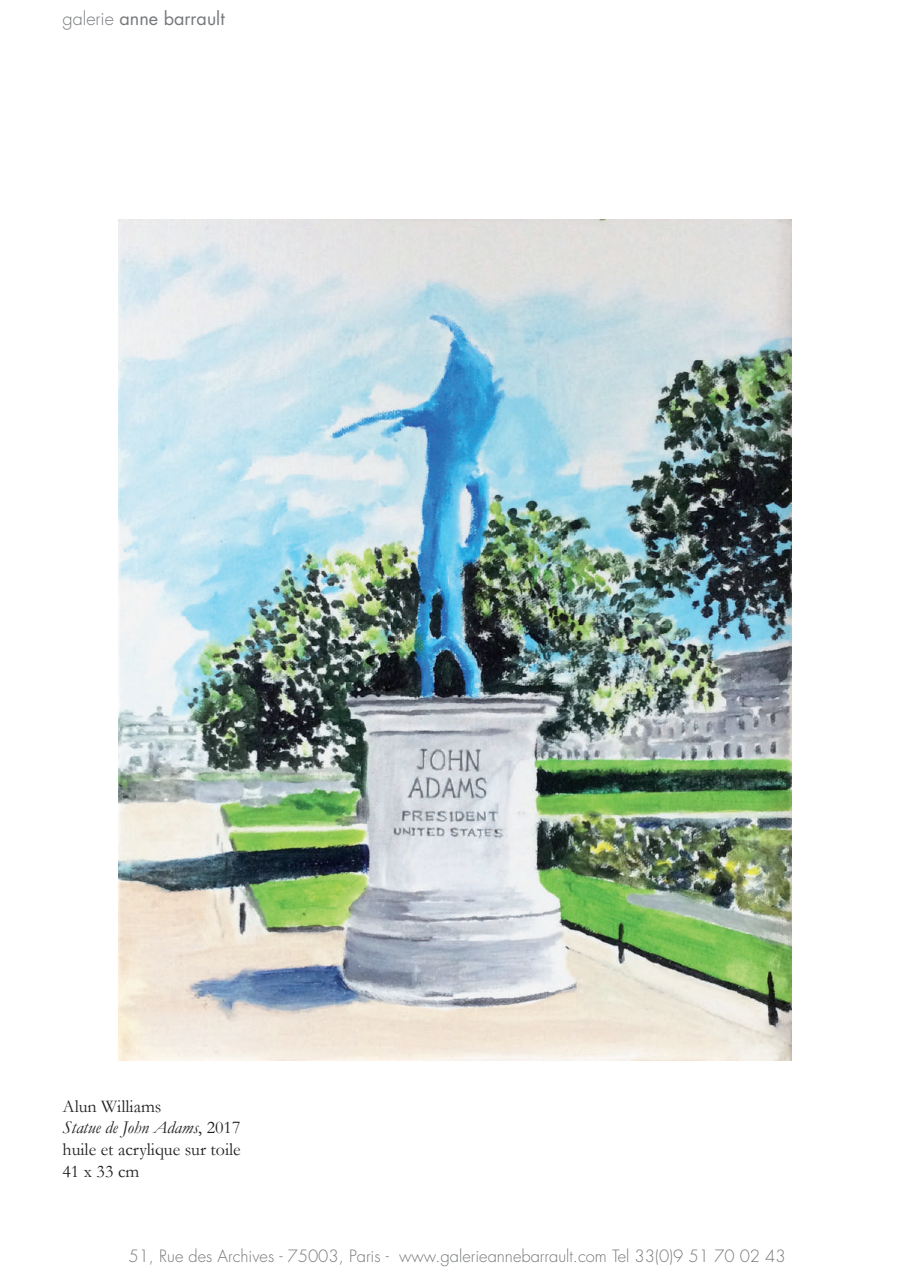
<style>
.page{position:relative;width:910px;height:1280px;background:#fff}
.page>*{position:absolute;margin:0;border:0;box-sizing:border-box;transform-origin:0 0}
.t1{font:18px/21.6px "Garamond";color:#231f20}
.t2{font:18px "Futura LT";color:#76787b}
.t3{font:300 16.5px "Futura LT";color:#76787b}
.s1{font-weight:300}
.s2{font-style:italic}
</style>
<div class="page">
<img style="left:118px;top:219px;width:674px;height:842px">
<p class="t2" style="left:63px;top:7px;width:164px"><span class="s1">galerie</span> anne barrault</p>
<p class="t1" style="left:63px;top:1095px;width:180px">Alun Williams<br><span class="s2">Statue de John Adams</span>, 2017 huile et acrylique sur toile<br>41 x 33 cm</p>
<p class="t3" style="left:128px;top:1246px;width:659px">51, Rue des Archives - 75003, Paris - www.galerieannebarrault.com Tel 33(0)9 51 70 02 43</p>
</div>
